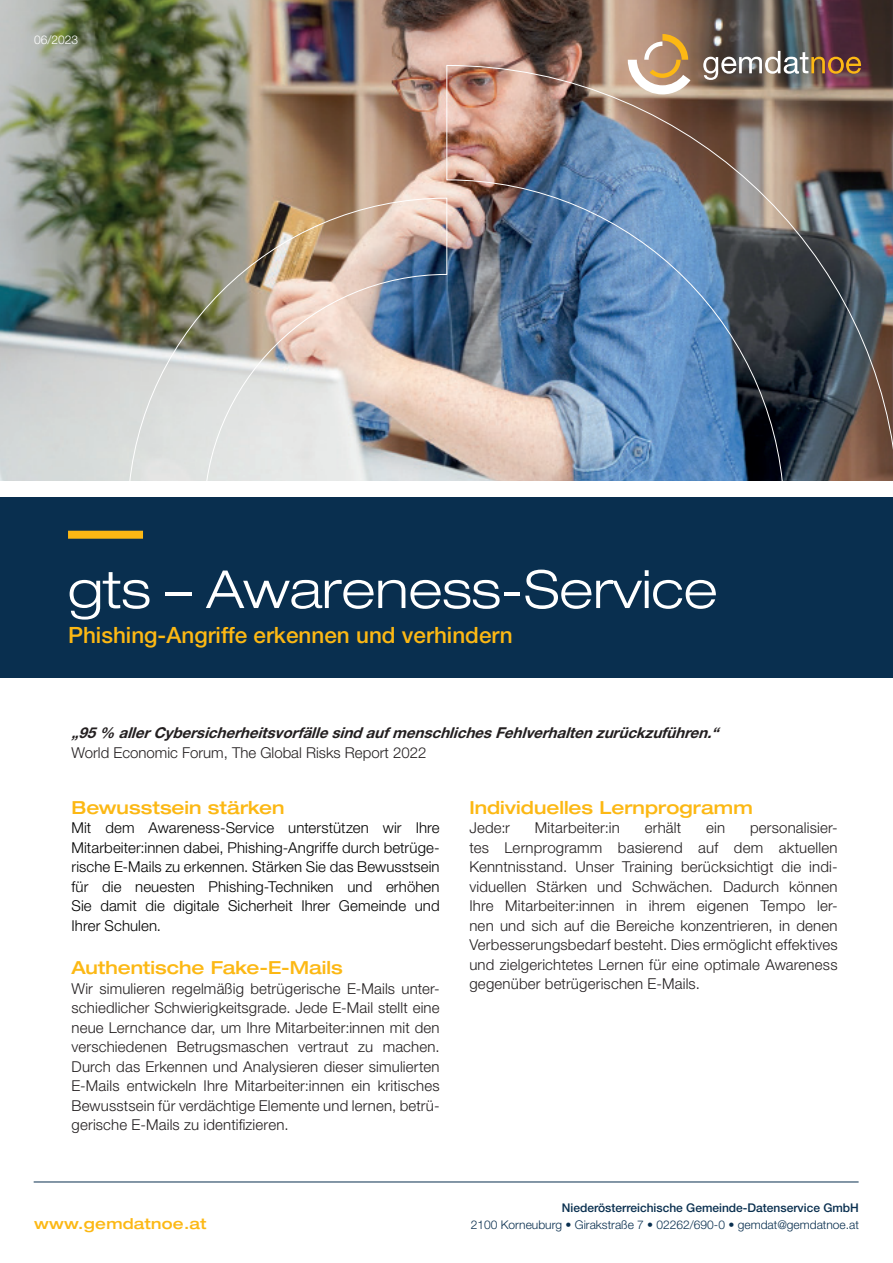
<style>
.page{position:relative;width:893px;height:1263px;background:#fff}
.page>*{position:absolute;margin:0;border:0;box-sizing:border-box;transform-origin:0 0}
.t1{font:300 expanded 52.5px "Helvetica Neue LT Std";color:#fff}
.t2{font:500 22.5px "Helvetica Neue LT Std";color:#fcb814}
.t3{font:500 expanded 18px "Helvetica Neue LT Std";color:#fcb814}
.t4{font:300 15px/19.5px "Helvetica Neue LT Std";letter-spacing:.01em;color:#231f20;text-align:justify}
.t5{font:300 15px/19.5px "Helvetica Neue LT Std";letter-spacing:.005em;color:#000001;text-align:justify}
.t6{font:italic 700 15px "Helvetica Neue LT Std";color:#231f20}
.t7{font:500 expanded 15px "Helvetica Neue LT Std";letter-spacing:.02em;color:#fcb814}
.t8{font:300 12px "Helvetica Neue LT Std";color:#092f4f}
.t9{font:500 12px "Helvetica Neue LT Std";color:#092f4f}
.t10{font:300 12px "Helvetica Neue LT Std";color:#fff}
</style>
<div class="page">
<img style="left:0;top:0;width:893px;height:480px">
<img style="left:127px;top:198px;width:319px;height:283px">
<img style="left:446px;top:65px;width:447px;height:416px">
<div style="left:0;top:497px;width:893px;height:180px;background:#092f4f"></div>
<img style="left:703px;top:51px;width:158px;height:29px">
<svg style="left:628px;top:34px;width:62px;height:60px"></svg>
<div style="left:68px;top:531px;width:75px;height:8px;background:#fcb814"></div>
<hr style="left:34px;top:1181px;width:825px;height:1px;background:#092f4f">
<p class="t10" style="left:34px;top:32px;width:46px">06/2023</p>
<h1 class="t1" style="left:68px;top:558px;width:651px">gts – Awareness-Service</h1>
<h2 class="t2" style="left:68px;top:621px;width:446px">Phishing-Angriffe erkennen und verhindern</h2>
<p class="t6" style="left:72px;top:723px;width:654px">„95% allerCybersicherheitsvorfällesindaufmenschlichesFehlverhaltenzurückzuführen.“</p>
<p class="t4" style="left:72px;top:742px;width:356px">World Economic Forum, The Global Risks Report 2022</p>
<p class="t3" style="left:72px;top:796px;width:214px">Bewusstsein stärken</p>
<p class="t5" style="left:72px;top:818px;width:370px">Mit dem Awareness-Service unterstützen wir Ihre Mitarbeiter:innen dabei, Phishing-Angriffe durch betrüge&shy;rische E-Mails zu erkennen. Stärken Sie das Bewusstsein für die neuesten Phishing-Techniken und erhöhen Sie damit die digitale Sicherheit Ihrer Gemeinde und Ihrer Schulen.</p>
<p class="t3" style="left:72px;top:956px;width:273px">Authentische Fake-E-Mails</p>
<p class="t4" style="left:72px;top:978px;width:370px">Wir simulieren regelmäßig betrügerische E-Mails unter&shy;schiedlicher Schwierigkeitsgrade. Jede E-Mail stellt eine neue Lernchance dar, um Ihre Mitarbeiter:innen mit den verschiedenen Betrugsmaschen vertraut zu machen.<br>Durch das Erkennen und Analysieren dieser simulierten E-Mails entwickeln Ihre Mitarbeiter:innen ein kritisches Bewusstsein für verdächtige Elemente und lernen, betrü&shy;gerische E-Mails zu identifizieren.</p>
<p class="t7" style="left:34px;top:1214px;width:174px">www.gemdatnoe.at</p>
<p class="t3" style="left:469px;top:796px;width:285px">Individuelles Lernprogramm</p>
<p class="t4" style="left:469px;top:818px;width:42px">Jede:r</p>
<p class="t4" style="left:535px;top:818px;width:86px">Mitarbeiter:in</p>
<p class="t4" style="left:645px;top:818px;width:38px">erhält</p>
<p class="t4" style="left:706px;top:818px;width:20px">ein</p>
<p class="t4" style="left:469px;top:818px;width:370px;text-indent:281px">personalisier&shy;tes Lernprogramm basierend auf dem aktuellen Kenntnisstand. Unser Training berücksichtigt die indi&shy;viduellen Stärken und Schwächen. Dadurch können Ihre Mitarbeiter:innen in ihrem eigenen Tempo ler&shy;nen und sich auf die Bereiche konzentrieren, in denen Verbesserungsbedarf besteht. Dies ermöglicht effektives und zielgerichtetes Lernen für eine optimale Awareness gegenüber betrügerischen E-Mails.</p>
<p class="t9" style="left:562px;top:1201px;width:298px">Niederösterreichische Gemeinde-Datenservice GmbH</p>
<p class="t8" style="left:471px;top:1217px;width:390px">2100 Korneuburg • Girakstraße 7 • 02262/690-0 • gemdat@gemdatnoe.at</p>
</div>
